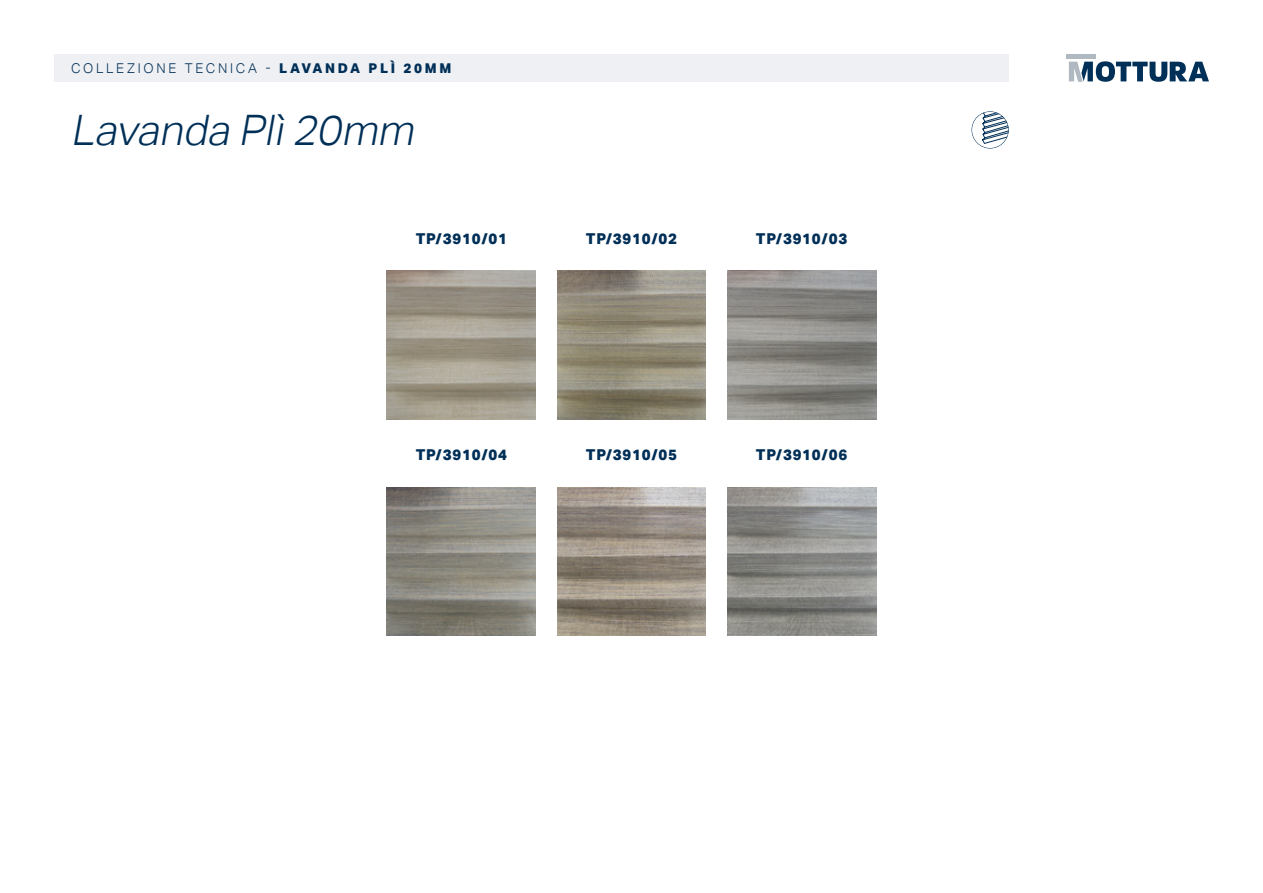
<style>
.page{position:relative;width:1263px;height:893px;background:#fff}
.page>*{position:absolute;margin:0;border:0;box-sizing:border-box;transform-origin:0 0}
.t1{font:italic 300 42px "Aktiv Grotesk";color:#002f57}
.t2{font:800 15px "Aktiv Grotesk";letter-spacing:.05em;color:#002f57}
.t3{font:300 13.5px "Aktiv Grotesk";letter-spacing:.2em;color:#002f57}
.s1{font-weight:800}
</style>
<div class="page">
<img style="left:387px;top:271px;width:149px;height:148px">
<img style="left:557px;top:271px;width:149px;height:148px">
<img style="left:727px;top:271px;width:149px;height:148px">
<img style="left:387px;top:487px;width:149px;height:149px">
<img style="left:557px;top:487px;width:149px;height:149px">
<img style="left:727px;top:487px;width:149px;height:149px">
<div style="left:54px;top:54px;width:955px;height:28px;background:#eff0f3"></div>
<hr style="left:1066px;top:54px;width:29px;height:4px;background:#b0b8c2">
<svg style="left:1069px;top:61px;width:140px;height:21px"></svg>
<svg style="left:980px;top:111px;width:29px;height:33px"></svg>
<div style="left:971px;top:111px;width:38px;height:38px;border:1px solid #002f57;border-radius:50%"></div>
<p class="t3" style="left:71px;top:60px;width:382px">COLLEZIONE TECNICA - <span class="s1">LAVANDA PLÌ 20MM</span></p>
<h1 class="t1" style="left:71px;top:106px;width:359px">LavandaPlì20mm</h1>
<p class="t2" style="left:416px;top:230px;width:93px">TP/3910/01</p>
<p class="t2" style="left:586px;top:230px;width:93px">TP/3910/02</p>
<p class="t2" style="left:756px;top:230px;width:93px">TP/3910/03</p>
<p class="t2" style="left:416px;top:446px;width:93px">TP/3910/04</p>
<p class="t2" style="left:586px;top:446px;width:93px">TP/3910/05</p>
<p class="t2" style="left:756px;top:446px;width:93px">TP/3910/06</p>
</div>
